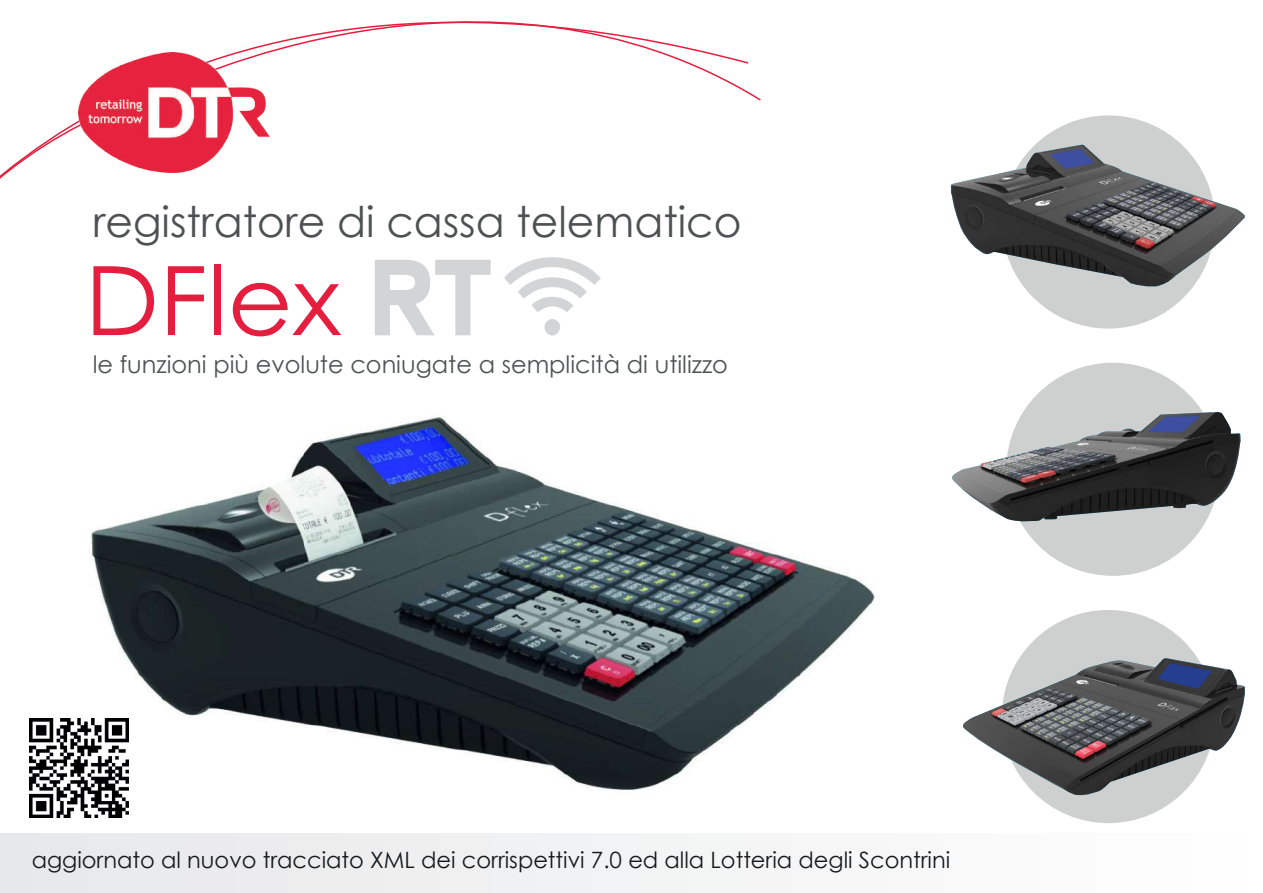
<style>
.page{position:relative;width:1263px;height:893px;background:#fff}
.page>*{position:absolute;margin:0;border:0;box-sizing:border-box;transform-origin:0 0}
.t1{font:95.85px "Century Gothic";color:#e51e3f;scale:1.04 1}
.t2{font:42.45px "Century Gothic";color:#4e5152}
.t3{font:24px "Century Gothic";color:#4e5152}
.t4{font:22.5px "Century Gothic";color:#161a1d}
.s1{font-family:"Fresh Eaters";font-size:103.05px;color:#d3d4d6}
</style>
<div class="page">
<img style="left:89px;top:416px;width:786px;height:374px">
<div style="left:1002px;top:115px;width:213px;height:214px;background:#ced0d0;border-radius:50%"></div>
<div style="left:1006px;top:363px;width:213px;height:213px;background:#ced0d0;border-radius:50%"></div>
<div style="left:1002px;top:610px;width:213px;height:213px;background:#ced0d0;border-radius:50%"></div>
<svg style="left:963px;top:658px;width:282px;height:138px"></svg>
<svg style="left:952px;top:412px;width:289px;height:111px"></svg>
<svg style="left:950px;top:144px;width:295px;height:144px"></svg>
<div style="left:0;top:833px;width:1263px;height:60px;background:#f2f3f4"></div>
<svg style="left:0;top:21px;width:761px;height:315px"></svg>
<img style="left:79px;top:52px;width:191px;height:121px">
<img style="left:29px;top:718px;width:100px;height:100px">
<h2 class="t2" style="left:93px;top:192px;width:650px">registratore di cassa telematico</h2>
<h1 class="t1" style="left:85px;top:233px;width:397px">DFlex <span class="s1">RT</span></h1>
<p class="t3" style="left:93px;top:348px;width:637px">le funzioni più evolute coniugate a semplicità di utilizzo</p>
<p class="t4" style="left:32px;top:844px;width:920px">aggiornato al nuovo tracciato XML dei corrispettivi 7.0 ed alla Lotteria degli Scontrini</p>
</div>
